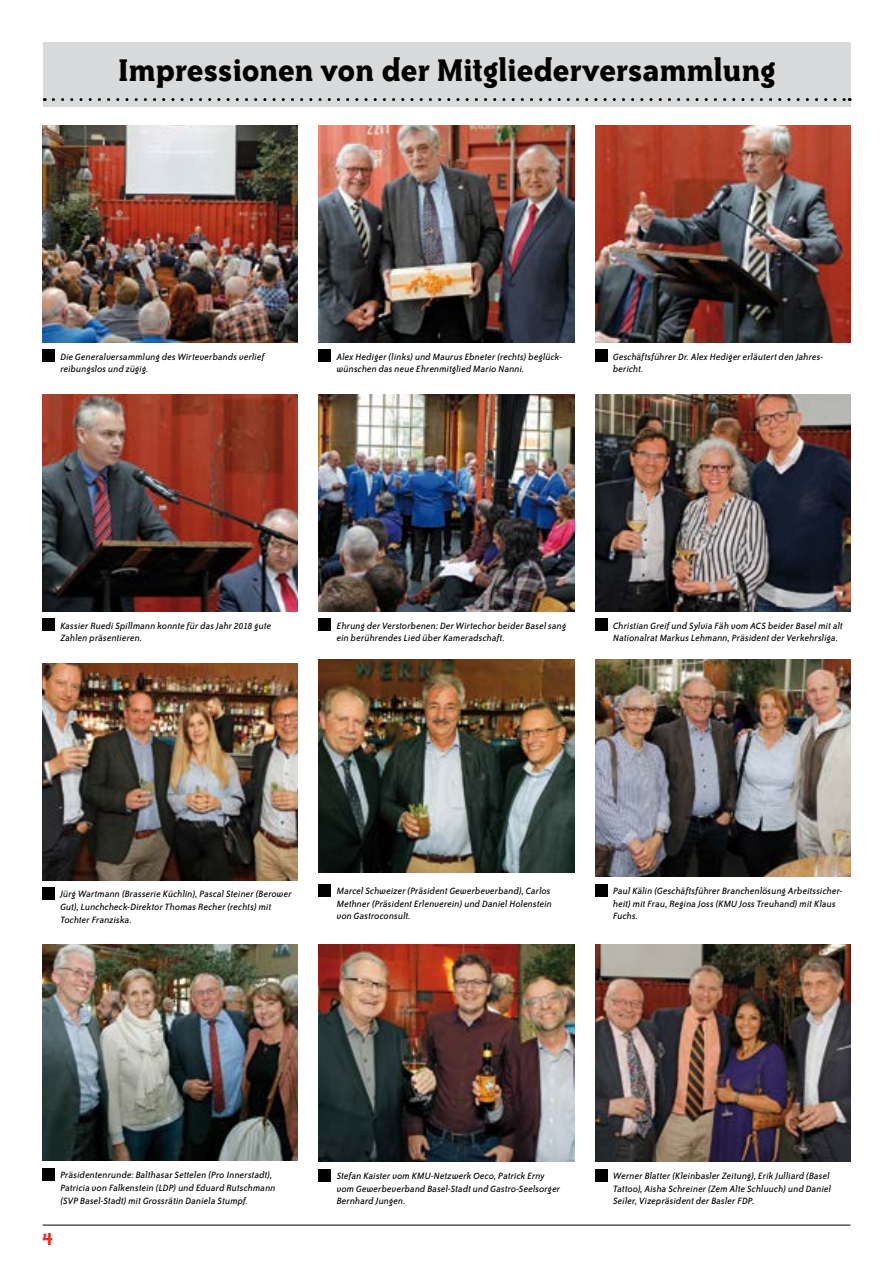
<style>
.page{position:relative;width:893px;height:1263px;background:#fff}
.page>*{position:absolute;margin:0;border:0;box-sizing:border-box;transform-origin:0 0}
.t1{font:700 36px "Bailey Quad ITC";letter-spacing:-.01em;color:#000}
.t2{font:700 21px "Bailey Sans ITC";color:#e4312b}
.t3{font:italic 10.5px/12.6px "Bailey Sans ITC";letter-spacing:.005em;color:#000}
</style>
<div class="page">
<hr style="left:43px;top:1225px;width:807px;height:1px;background:#000">
<div style="left:43px;top:350px;width:12px;height:12px;background:#000"></div>
<div style="left:43px;top:887px;width:12px;height:12px;background:#000"></div>
<div style="left:43px;top:619px;width:12px;height:12px;background:#000"></div>
<div style="left:595px;top:619px;width:12px;height:12px;background:#000"></div>
<div style="left:595px;top:350px;width:12px;height:12px;background:#000"></div>
<div style="left:595px;top:884px;width:12px;height:12px;background:#000"></div>
<div style="left:43px;top:1168px;width:12px;height:12px;background:#000"></div>
<div style="left:595px;top:1169px;width:12px;height:12px;background:#000"></div>
<div style="left:319px;top:350px;width:12px;height:12px;background:#000"></div>
<div style="left:319px;top:884px;width:12px;height:12px;background:#000"></div>
<div style="left:319px;top:619px;width:12px;height:12px;background:#000"></div>
<div style="left:319px;top:1169px;width:12px;height:12px;background:#000"></div>
<img style="left:43px;top:125px;width:255px;height:217px">
<img style="left:43px;top:663px;width:255px;height:217px">
<img style="left:43px;top:394px;width:255px;height:217px">
<img style="left:595px;top:394px;width:255px;height:217px">
<img style="left:595px;top:125px;width:255px;height:217px">
<img style="left:595px;top:660px;width:255px;height:217px">
<img style="left:43px;top:944px;width:255px;height:217px">
<img style="left:595px;top:945px;width:255px;height:216px">
<img style="left:319px;top:125px;width:255px;height:217px">
<img style="left:319px;top:660px;width:255px;height:213px">
<img style="left:319px;top:394px;width:255px;height:217px">
<img style="left:319px;top:945px;width:255px;height:216px">
<div style="left:43px;top:43px;width:808px;height:64px;background:#d9dadb"></div>
<svg style="left:53px;top:98px;width:797px;height:3px"></svg>
<h1 class="t1" style="left:117px;top:50px;width:660px">Impressionen von der Mitgliederversammlung</h1>
<p class="t3" style="left:60px;top:350px;width:206px">Die Generalversammlung des Wirteverbands verlief reibungslos und zügig.</p>
<p class="t3" style="left:337px;top:350px;width:227px">Alex Hediger (links) und Maurus Ebneter (rechts) beglück&shy;wünschen das neue Ehrenmitglied Mario Nanni.</p>
<p class="t3" style="left:613px;top:350px;width:212px">Geschäftsführer Dr. Alex Hediger erläutert den Jahres&shy;bericht.</p>
<p class="t3" style="left:337px;top:619px;width:231px">Ehrung der Verstorbenen: Der Wirtechor beider Basel sang ein berührendes Lied über Kameradschaft.</p>
<p class="t3" style="left:60px;top:619px;width:212px">Kassier Ruedi Spillmann konnte für das Jahr 2018 gute<br>Zahlen präsentieren.</p>
<p class="t3" style="left:613px;top:619px;width:231px">Christian Greif und Sylvia Fäh vom ACS beider Basel mit alt<br>Nationalrat Markus Lehmann, Präsident der Verkehrsliga.</p>
<p class="t3" style="left:60px;top:888px;width:233px">Jürg Wartmann (Brasserie Küchlin), Pascal Steiner (Berower<br>Gut), Lunchcheck-Direktor Thomas Recher (rechts) mit<br>Tochter Franziska.</p>
<p class="t3" style="left:337px;top:885px;width:217px">Marcel Schweizer (Präsident Gewerbeverband), Carlos<br>Methner (Präsident Erlenverein) und Daniel Holenstein von Gastroconsult.</p>
<p class="t3" style="left:613px;top:885px;width:231px">Paul Kälin (Geschäftsführer Branchenlösung Arbeitssicher&shy;heit) mit Frau, Regina Joss (KMU Joss Treuhand) mit Klaus<br>Fuchs.</p>
<p class="t3" style="left:60px;top:1169px;width:217px">Präsidentenrunde: Balthasar Settelen (Pro Innerstadt),<br>Patricia von Falkenstein (LDP) und Eduard Rutschmann (SVP Basel-Stadt) mit Grossrätin Daniela Stumpf.</p>
<p class="t3" style="left:613px;top:1169px;width:220px">Werner Blatter (Kleinbasler Zeitung), Erik Julliard (Basel<br>Tattoo), Aisha Schreiner (Zem Alte Schluuch) und Daniel<br>Seiler, Vizepräsident der Basler FDP.</p>
<p class="t3" style="left:337px;top:1169px;width:225px">Stefan Kaister vom KMU-Netzwerk Oeco, Patrick Erny vom Gewerbeverband Basel-Stadt und Gastro-Seelsorger<br>Bernhard Jungen.</p>
<h2 class="t2" style="left:43px;top:1228px;width:12px">4</h2>
</div>
